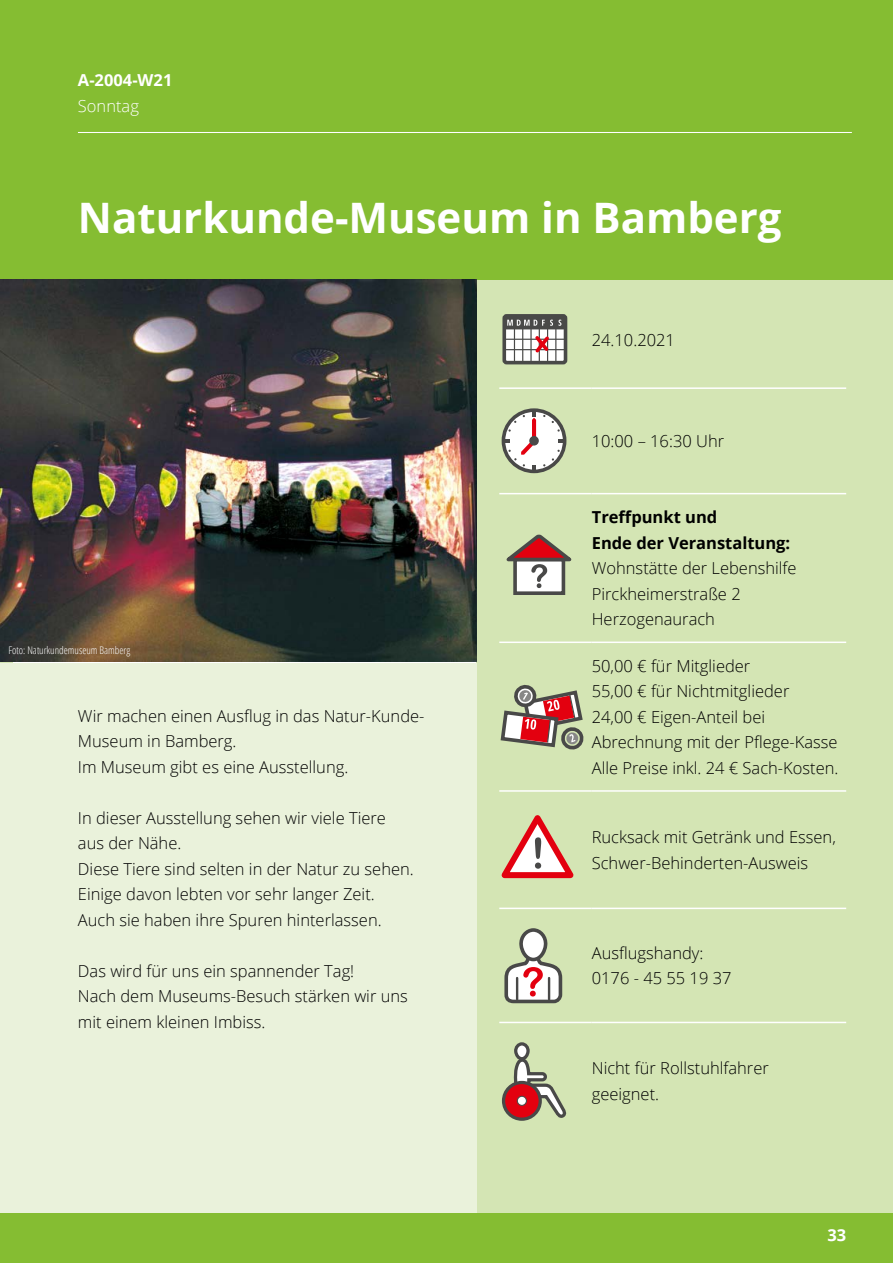
<style>
.page{position:relative;width:893px;height:1263px;background:#fff}
.page>*{position:absolute;margin:0;border:0;box-sizing:border-box;transform-origin:0 0}
.t1{font:700 42px "Open Sans";color:#fff}
.t2{font:300 16.5px/25.5px "Open Sans";color:#000}
.t3{font:700 16.5px/25.5px "Open Sans";color:#000}
.t4{font:700 16.5px "Open Sans";color:#fff}
.t5{font:300 16.5px "Open Sans";color:#fff}
.t6{font:300 condensed 10.5px "Open Sans";color:#fff}
</style>
<div class="page">
<div style="left:476px;top:280px;width:417px;height:983px;background:#d4e5b4"></div>
<div style="left:0;top:663px;width:476px;height:550px;background:#eaf2db"></div>
<div style="left:0;top:0;width:893px;height:280px;background:#85bd32"></div>
<img style="left:0;top:280px;width:476px;height:382px">
<hr style="left:78px;top:132px;width:774px;height:1px;background:#fff">
<hr style="left:499px;top:387px;width:93px;height:2px;background:#fff">
<hr style="left:592px;top:387px;width:254px;height:2px;background:#fff">
<hr style="left:499px;top:493px;width:93px;height:1px;background:#fff">
<hr style="left:592px;top:493px;width:254px;height:1px;background:#fff">
<hr style="left:499px;top:641px;width:93px;height:2px;background:#fff">
<hr style="left:592px;top:641px;width:254px;height:2px;background:#fff">
<hr style="left:499px;top:790px;width:93px;height:2px;background:#fff">
<hr style="left:592px;top:790px;width:254px;height:2px;background:#fff">
<hr style="left:499px;top:908px;width:93px;height:1px;background:#fff">
<hr style="left:592px;top:908px;width:254px;height:1px;background:#fff">
<hr style="left:499px;top:1022px;width:93px;height:1px;background:#fff">
<hr style="left:592px;top:1022px;width:254px;height:1px;background:#fff">
<svg style="left:502px;top:314px;width:66px;height:51px;background:#a39c9a"></svg>
<svg style="left:501px;top:408px;width:66px;height:66px"></svg>
<svg style="left:506px;top:534px;width:66px;height:61px"></svg>
<svg style="left:500px;top:684px;width:84px;height:66px"></svg>
<svg style="left:501px;top:815px;width:73px;height:64px"></svg>
<svg style="left:504px;top:928px;width:59px;height:76px"></svg>
<svg style="left:502px;top:1042px;width:65px;height:79px"></svg>
<div style="left:0;top:1213px;width:893px;height:50px;background:#85bd32"></div>
<p class="t4" style="left:78px;top:69px;width:96px">A-2004-W21</p>
<p class="t5" style="left:78px;top:94px;width:63px">Sonntag</p>
<h1 class="t1" style="left:78px;top:188px;width:705px">Naturkunde-Museum in Bamberg</h1>
<p class="t2" style="left:592px;top:326px;width:85px">24.10.2021</p>
<p class="t6" style="left:9px;top:643px;width:123px">Foto: Naturkundemuseum Bamberg</p>
<p class="t2" style="left:78px;top:702px;width:348px">Wir machen einen Ausflug in das Natur-Kunde-<br>Museum in Bamberg.<br>Im Museum gibt es eine Ausstellung.</p>
<p class="t2" style="left:78px;top:804px;width:337px">In dieser Ausstellung sehen wir viele Tiere aus der Nähe.<br>Diese Tiere sind selten in der Natur zu sehen.<br>Einige davon lebten vor sehr langer Zeit.<br>Auch sie haben ihre Spuren hinterlassen.</p>
<p class="t2" style="left:78px;top:957px;width:331px">Das wird für uns ein spannender Tag!<br>Nach dem Museums-Besuch stärken wir uns mit einem kleinen Imbiss.</p>
<p class="t2" style="left:592px;top:428px;width:134px">10:00 – 16:30 Uhr</p>
<p class="t3" style="left:592px;top:504px;width:200px">Treffpunkt und<br>Ende der Veranstaltung:</p>
<p class="t2" style="left:592px;top:555px;width:206px">Wohnstätte der Lebenshilfe<br>Pirckheimerstraße 2<br>Herzogenaurach</p>
<p class="t2" style="left:592px;top:653px;width:248px">50,00 € für Mitglieder<br>55,00 € für Nichtmitglieder<br>24,00 € Eigen-Anteil bei<br>Abrechnung mit der Pflege-Kasse<br>Alle Preise inkl. 24 € Sach-Kosten.</p>
<p class="t2" style="left:592px;top:824px;width:246px">Rucksack mit Getränk und Essen,<br>Schwer-Behinderten-Ausweis</p>
<p class="t2" style="left:592px;top:940px;width:141px">Ausflugshandy:<br>0176 - 45 55 19 37</p>
<p class="t2" style="left:592px;top:1055px;width:179px">Nicht für Rollstuhlfahrer geeignet.</p>
<p class="t4" style="left:827px;top:1223px;width:20px">33</p>
</div>
